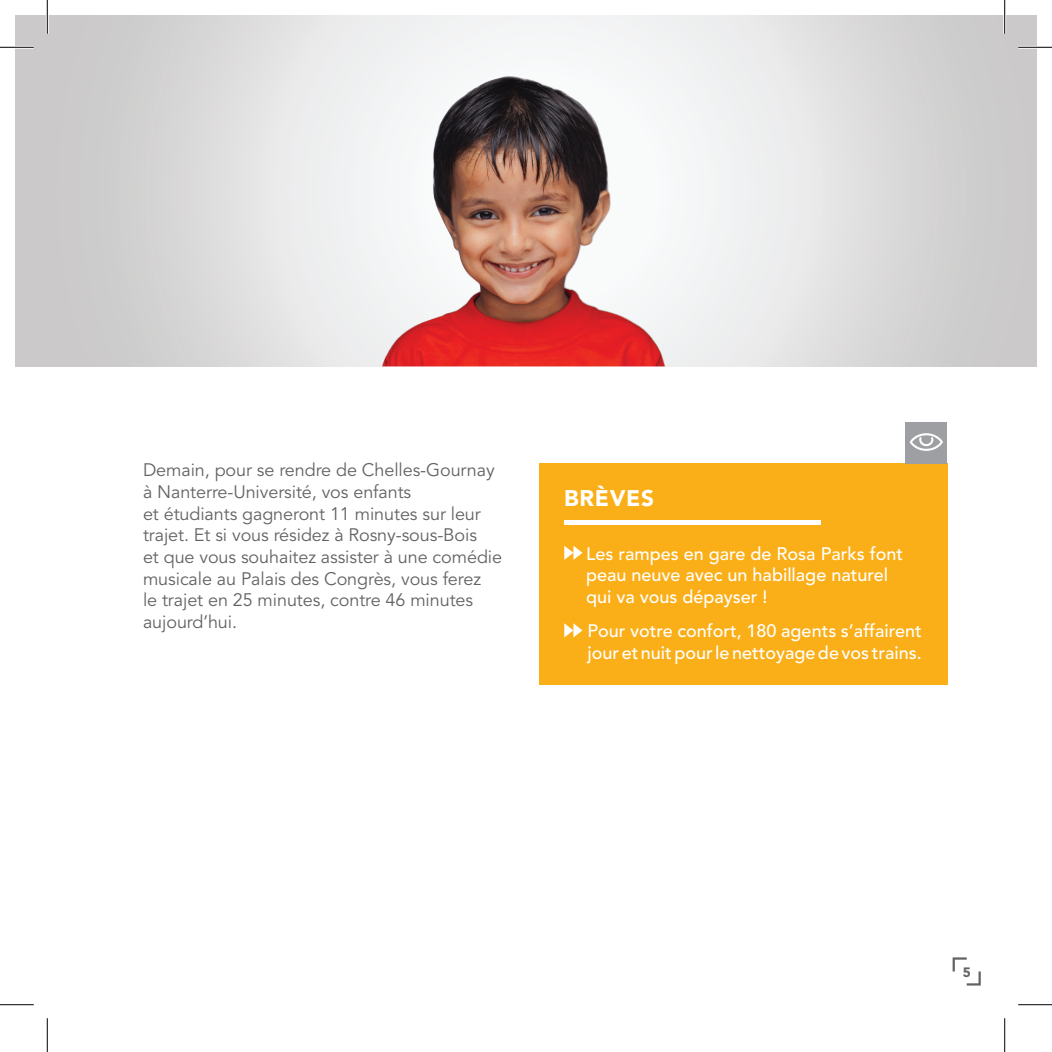
<style>
.page{position:relative;width:1052px;height:1052px;background:#fff}
.page>*{position:absolute;margin:0;border:0;box-sizing:border-box;transform-origin:0 0}
.t1{font:900 22.5px "Avenir LT Std";letter-spacing:.03em;color:#fff}
.t2{font:18px/21.6px "Avenir LT Std";letter-spacing:-.005em;color:#636366}
.t3{font:500 18px/21.6px "Avenir LT Std";color:#fff}
.t4{font:900 13.5px "Avenir LT Std";color:#636366}
</style>
<div class="page">
<svg style="left:15px;top:15px;width:1021px;height:351px"></svg>
<img style="left:381px;top:76px;width:284px;height:290px">
<div style="left:538px;top:463px;width:409px;height:221px;background:#faaf18"></div>
<hr style="left:564px;top:520px;width:256px;height:4px;background:#fff">
<svg style="left:564px;top:545px;width:18px;height:14px"></svg>
<svg style="left:564px;top:623px;width:18px;height:14px"></svg>
<div style="left:905px;top:422px;width:42px;height:41px;background:#9d9fa2"></div>
<svg style="left:909px;top:433px;width:33px;height:18px"></svg>
<svg style="left:952px;top:957px;width:28px;height:28px"></svg>
<hr style="left:0;top:46px;width:34px;height:3px;background:#fff">
<hr style="left:1017px;top:46px;width:34px;height:3px;background:#fff">
<hr style="left:46px;top:0;width:3px;height:34px;background:#fff">
<hr style="left:1003px;top:0;width:2px;height:34px;background:#fff">
<hr style="left:0;top:47px;width:34px;height:1px;background:#000">
<hr style="left:1017px;top:47px;width:34px;height:1px;background:#000">
<hr style="left:0;top:1004px;width:34px;height:1px;background:#000">
<hr style="left:1017px;top:1004px;width:34px;height:1px;background:#000">
<hr style="left:47px;top:0;width:1px;height:34px;background:#000">
<hr style="left:47px;top:1017px;width:1px;height:34px;background:#000">
<hr style="left:1004px;top:0;width:1px;height:34px;background:#000">
<hr style="left:1004px;top:1017px;width:1px;height:34px;background:#000">
<p class="t2" style="left:143px;top:460px;width:360px">Demain, pour se rendre de Chelles-Gournay à Nanterre-Université, vos enfants<br>et étudiants gagneront 11 minutes sur leur trajet. Et si vous résidez à Rosny-sous-Bois<br>et que vous souhaitez assister à une comédie musicale au Palais des Congrès, vous ferez<br>le trajet en 25 minutes, contre 46 minutes aujourd’hui.</p>
<p class="t1" style="left:564px;top:484px;width:91px">BRÈVES</p>
<p class="t3" style="left:586px;top:543px;width:318px">Les rampes en gare de Rosa Parks font peau neuve avec un habillage naturel qui va vous dépayser !</p>
<p class="t3" style="left:587px;top:620px;width:335px">Pour votre confort, 180 agents s’affairent jour et nuit pour le nettoyage de vos trains.</p>
<p class="t4" style="left:962px;top:963px;width:9px">5</p>
</div>
